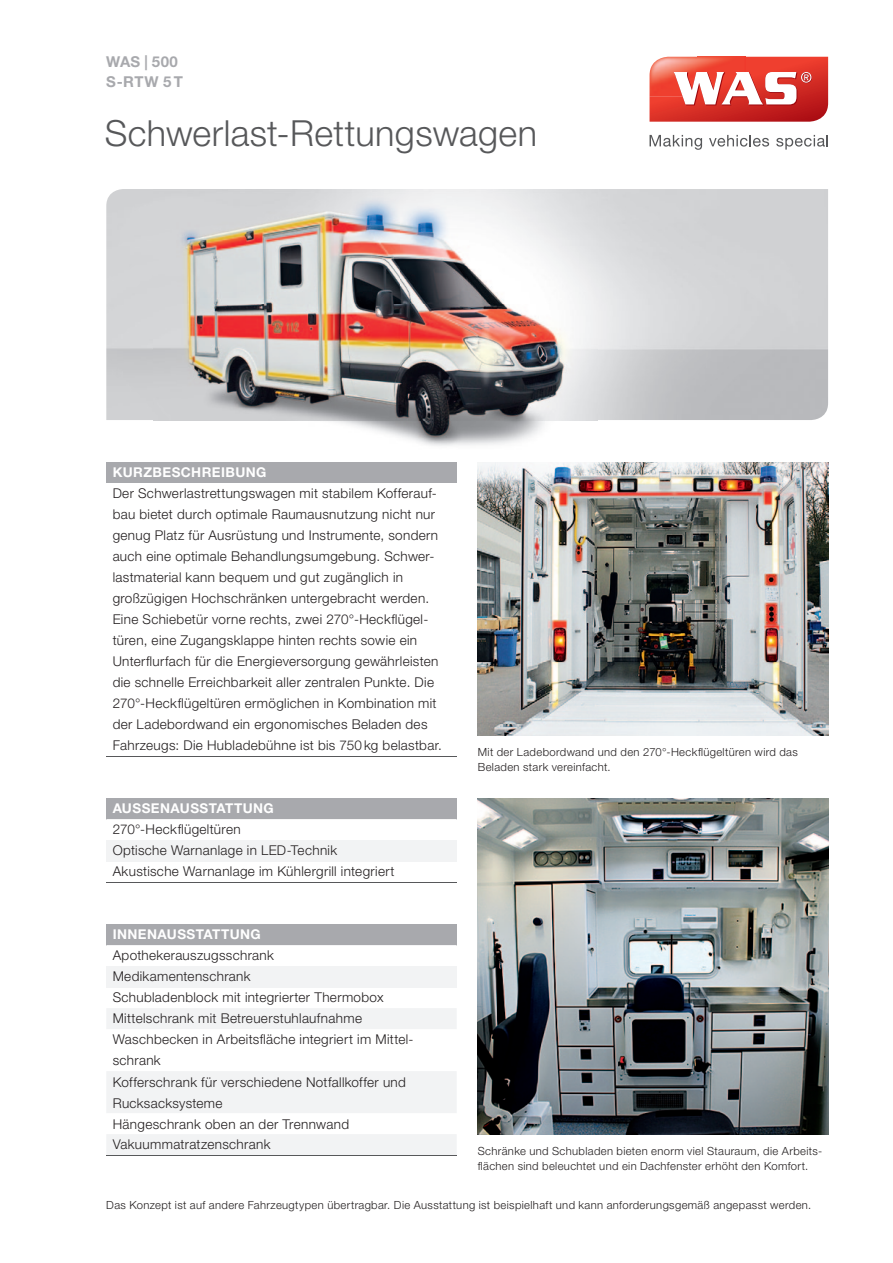
<style>
.page{position:relative;width:893px;height:1263px;background:#fff}
.page>*{position:absolute;margin:0;border:0;box-sizing:border-box;transform-origin:0 0}
.t1{font:300 36px "Helvetica Neue LT Pro";letter-spacing:.01em;color:#57585a}
.t2{font:700 15px/19.5px "Helvetica Neue LT Pro";letter-spacing:.025em;color:#a8a9ad}
.t3{font:300 13.5px/21px "Helvetica Neue LT Pro";letter-spacing:.025em;color:#231f20}
.t4{font:700 13.5px "Helvetica Neue LT Pro";letter-spacing:.03em;color:#fff}
.t5{font:300 11.25px/15px "Helvetica Neue LT Pro";letter-spacing:.03em;color:#231f20}
</style>
<div class="page">
<svg style="left:649px;top:57px;width:179px;height:65px"></svg>
<svg style="left:649px;top:135px;width:53px;height:15px"></svg>
<svg style="left:709px;top:135px;width:60px;height:12px"></svg>
<svg style="left:776px;top:135px;width:52px;height:15px"></svg>
<img style="left:478px;top:798px;width:350px;height:336px">
<img style="left:478px;top:462px;width:350px;height:273px">
<img style="left:154px;top:189px;width:444px;height:257px">
<div style="left:106px;top:462px;width:351px;height:21px;background:#a8a9ad"></div>
<hr style="left:106px;top:756px;width:351px;height:1px;background:#57585a">
<div style="left:106px;top:798px;width:351px;height:21px;background:#a8a9ad"></div>
<svg style="left:106px;top:819px;width:351px;height:43px"></svg>
<div style="left:106px;top:840px;width:351px;height:21px;background:#f2f3f4"></div>
<hr style="left:106px;top:882px;width:351px;height:1px;background:#57585a">
<div style="left:106px;top:924px;width:351px;height:21px;background:#a8a9ad"></div>
<svg style="left:106px;top:945px;width:351px;height:43px"></svg>
<div style="left:106px;top:966px;width:351px;height:21px;background:#f2f3f4"></div>
<svg style="left:107px;top:1008px;width:349px;height:147px;fill:#f2f3f4"></svg>
<hr style="left:106px;top:1155px;width:351px;height:1px;background:#57585a">
<p class="t2" style="left:106px;top:52px;width:78px">WAS | 500<br>S-RTW 5 T</p>
<h1 class="t1" style="left:105px;top:112px;width:434px">Schwerlast-Rettungswagen</h1>
<p class="t4" style="left:113px;top:464px;width:155px">KURZBESCHREIBUNG</p>
<p class="t3" style="left:113px;top:483px;width:331px">Der Schwerlastrettungswagen mit stabilem Kofferauf&shy;bau bietet durch optimale Raumausnutzung nicht nur genug Platz für Ausrüstung und Instrumente, sondern auch eine optimale Behandlungsumgebung. Schwer&shy;lastmaterial kann bequem und gut zugänglich in großzügigen Hochschränken untergebracht werden.<br>Eine Schiebetür vorne rechts, zwei 270°-Heckflügel&shy;türen, eine Zugangsklappe hinten rechts sowie ein Unterflurfach für die Energieversorgung gewährleisten die schnelle Erreichbarkeit aller zentralen Punkte. Die 270°-Heckflügeltüren ermöglichen in Kombination mit der Ladebordwand ein ergonomisches Beladen des Fahrzeugs: Die Hubladebühne ist bis 750 kg belastbar.</p>
<p class="t4" style="left:113px;top:800px;width:163px">AUSSENAUSSTATTUNG</p>
<p class="t3" style="left:113px;top:819px;width:283px">270°-Heckflügeltüren<br>Optische Warnanlage in LED-Technik<br>Akustische Warnanlage im Kühlergrill integriert</p>
<p class="t4" style="left:113px;top:926px;width:150px">INNENAUSSTATTUNG</p>
<p class="t3" style="left:113px;top:945px;width:302px">Apothekerauszugsschrank Medikamentenschrank<br>Schubladenblock mit integrierter Thermobox Mittelschrank mit Betreuerstuhlaufnahme Waschbecken in Arbeitsfläche integriert im Mittel&shy;schrank<br>Kofferschrank für verschiedene Notfallkoffer und Rucksacksysteme<br>Hängeschrank oben an der Trennwand Vakuummatratzenschrank</p>
<p class="t5" style="left:478px;top:744px;width:322px">Mit der Ladebordwand und den 270°-Heckflügeltüren wird das<br>Beladen stark vereinfacht.</p>
<p class="t5" style="left:478px;top:1143px;width:346px">Schränke und Schubladen bieten enorm viel Stauraum, die Arbeits&shy;flächen sind beleuchtet und ein Dachfenster erhöht den Komfort.</p>
<p class="t5" style="left:106px;top:1197px;width:706px">Das Konzept ist auf andere Fahrzeugtypen übertragbar. Die Ausstattung ist beispielhaft und kann anforderungsgemäß angepasst werden.</p>
</div>
